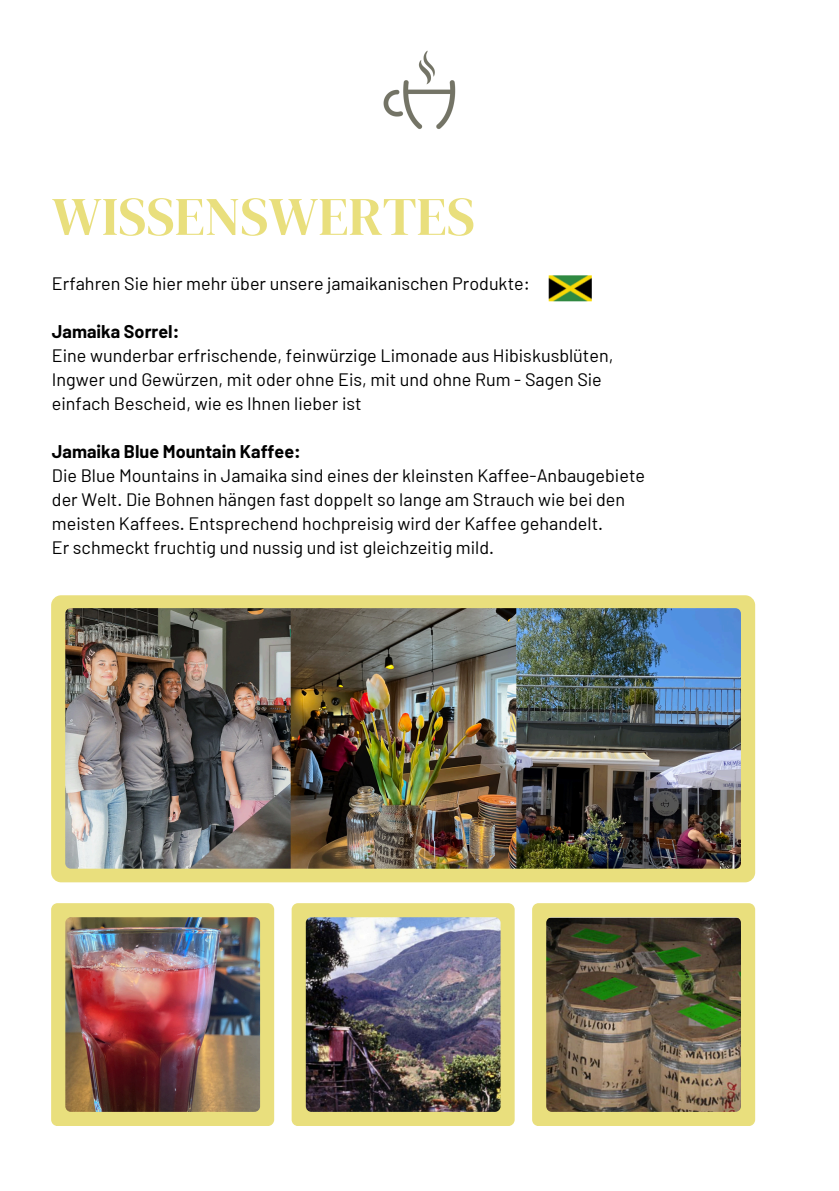
<style>
.page{position:relative;width:839px;height:1191px;background:#fff}
.page>*{position:absolute;margin:0;border:0;box-sizing:border-box;transform-origin:0 0}
.t1{font:54.2px "DM Serif Display";color:#e9df7d}
.t2{font:18px "Barlow";color:#000}
.t3{font:700 18px "Barlow";color:#000}
</style>
<div class="page">
<img style="left:383px;top:50px;width:72px;height:79px">
<img style="left:549px;top:275px;width:43px;height:26px">
<svg style="left:51px;top:595px;width:704px;height:531px;fill:#e9df7d"></svg>
<img style="left:65px;top:917px;width:195px;height:195px;border-radius:6px">
<img style="left:65px;top:608px;width:676px;height:261px;border-radius:6px">
<img style="left:306px;top:917px;width:194px;height:195px;border-radius:6px">
<img style="left:546px;top:917px;width:195px;height:195px;border-radius:6px">
<p class="t1" style="left:52px;top:179px;width:424px">WISSENSWERTES</p>
<p class="t2" style="left:52px;top:272px;width:479px">Erfahren Sie hier mehr über unsere jamaikanischen Produkte:</p>
<h1 class="t3" style="left:52px;top:320px;width:129px">Jamaika Sorrel:</h1>
<p class="t2" style="left:52px;top:344px;width:563px">Eine wunderbar erfrischende, feinwürzige Limonade aus Hibiskusblüten,</p>
<p class="t2" style="left:52px;top:368px;width:551px">Ingwer und Gewürzen, mit oder ohne Eis, mit und ohne Rum - Sagen Sie</p>
<p class="t2" style="left:52px;top:392px;width:311px">einfach Bescheid, wie es Ihnen lieber ist</p>
<p class="t3" style="left:52px;top:440px;width:250px">Jamaika Blue Mountain Kaffee:</p>
<p class="t2" style="left:52px;top:464px;width:594px">Die Blue Mountains in Jamaika sind eines der kleinsten Kaffee-Anbaugebiete</p>
<p class="t2" style="left:52px;top:488px;width:575px">der Welt. Die Bohnen hängen fast doppelt so lange am Strauch wie bei den</p>
<p class="t2" style="left:52px;top:512px;width:552px">meisten Kaffees. Entsprechend hochpreisig wird der Kaffee gehandelt.</p>
<p class="t2" style="left:52px;top:536px;width:443px">Er schmeckt fruchtig und nussig und ist gleichzeitig mild.</p>
</div>
